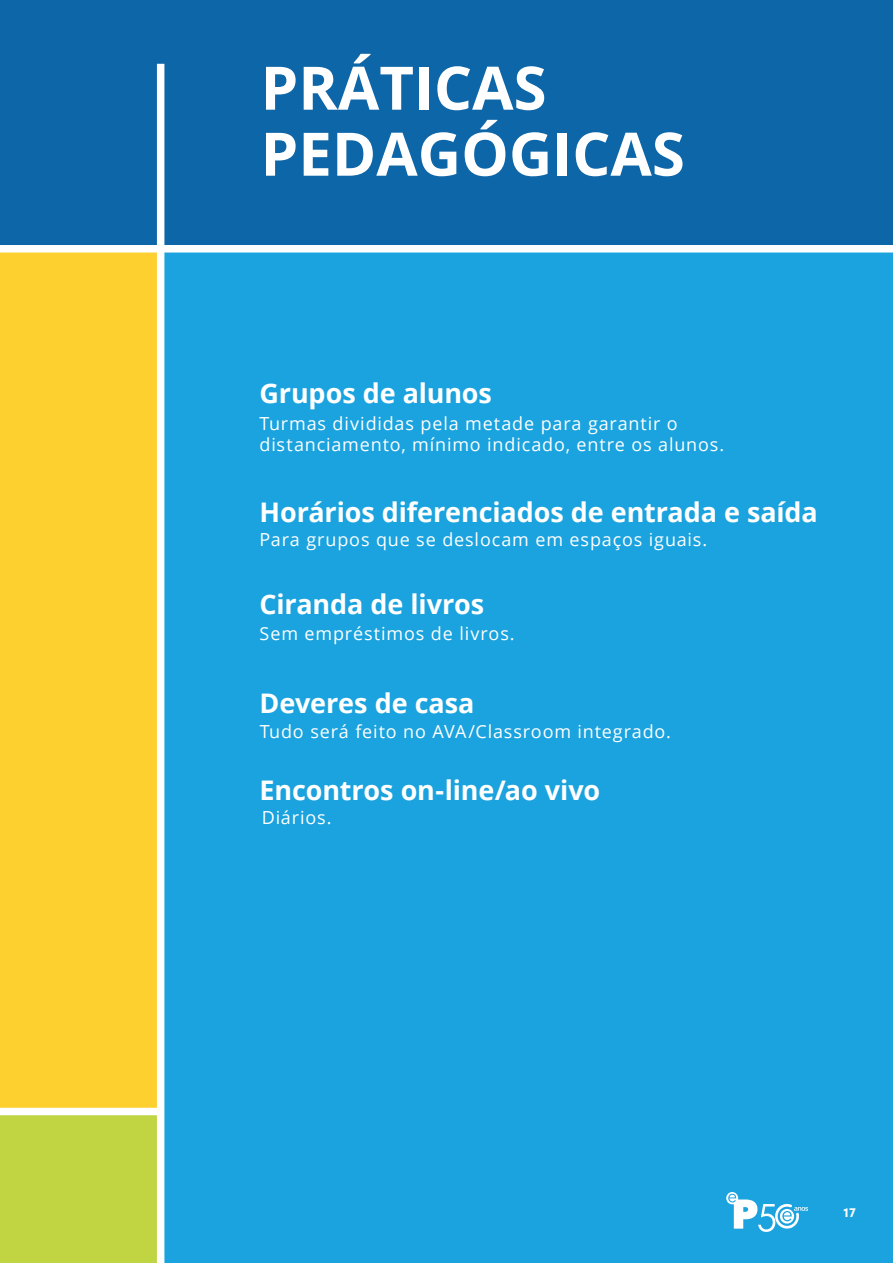
<style>
.page{position:relative;width:893px;height:1263px;background:#fff}
.page>*{position:absolute;margin:0;border:0;box-sizing:border-box;transform-origin:0 0}
.t1{font:700 60px/66px "Open Sans";color:#fff}
.t2{font:700 27px "Open Sans";letter-spacing:-.005em;color:#fff}
.t3{font:18px/21.6px "Open Sans";letter-spacing:.045em;color:#fff}
.t4{font:700 12px "Azo Sans";color:#fff}
</style>
<div class="page">
<div style="left:0;top:1115px;width:162px;height:148px;background:#c0d541"></div>
<div style="left:0;top:0;width:893px;height:249px;background:#0d66a8"></div>
<div style="left:0;top:250px;width:270px;height:861px;background:#fdcf2f"></div>
<div style="left:161px;top:245px;width:732px;height:1018px;background:#1aa3de"></div>
<div style="left:157px;top:64px;width:7px;height:1199px;background:#fff"></div>
<div style="left:0;top:245px;width:893px;height:7px;background:#fff"></div>
<div style="left:0;top:1108px;width:162px;height:7px;background:#fff"></div>
<svg style="left:726px;top:1192px;width:82px;height:40px"></svg>
<h1 class="t1" style="left:261px;top:53px;width:426px">PRÁTICAS<br>PEDAGÓGICAS</h1>
<h2 class="t2" style="left:260px;top:374px;width:234px">Grupos de alunos</h2>
<p class="t3" style="left:260px;top:412px;width:466px">Turmas divididas pela metade para garantir o distanciamento, mínimo indicado, entre os alunos.</p>
<h2 class="t2" style="left:260px;top:493px;width:560px">Horários diferenciados de entrada e saída</h2>
<p class="t3" style="left:260px;top:528px;width:449px">Para grupos que se deslocam em espaços iguais.</p>
<h2 class="t2" style="left:260px;top:585px;width:226px">Ciranda de livros</h2>
<p class="t3" style="left:260px;top:622px;width:257px">Sem empréstimos de livros.</p>
<h2 class="t2" style="left:260px;top:684px;width:217px">Deveres de casa</h2>
<p class="t3" style="left:260px;top:720px;width:413px">Tudo será feito no AVA/Classroom integrado.</p>
<h2 class="t2" style="left:260px;top:771px;width:342px">Encontros on-line/ao vivo</h2>
<p class="t3" style="left:262px;top:806px;width:71px">Diários.</p>
<p class="t4" style="left:843px;top:1204px;width:15px">17</p>
</div>
